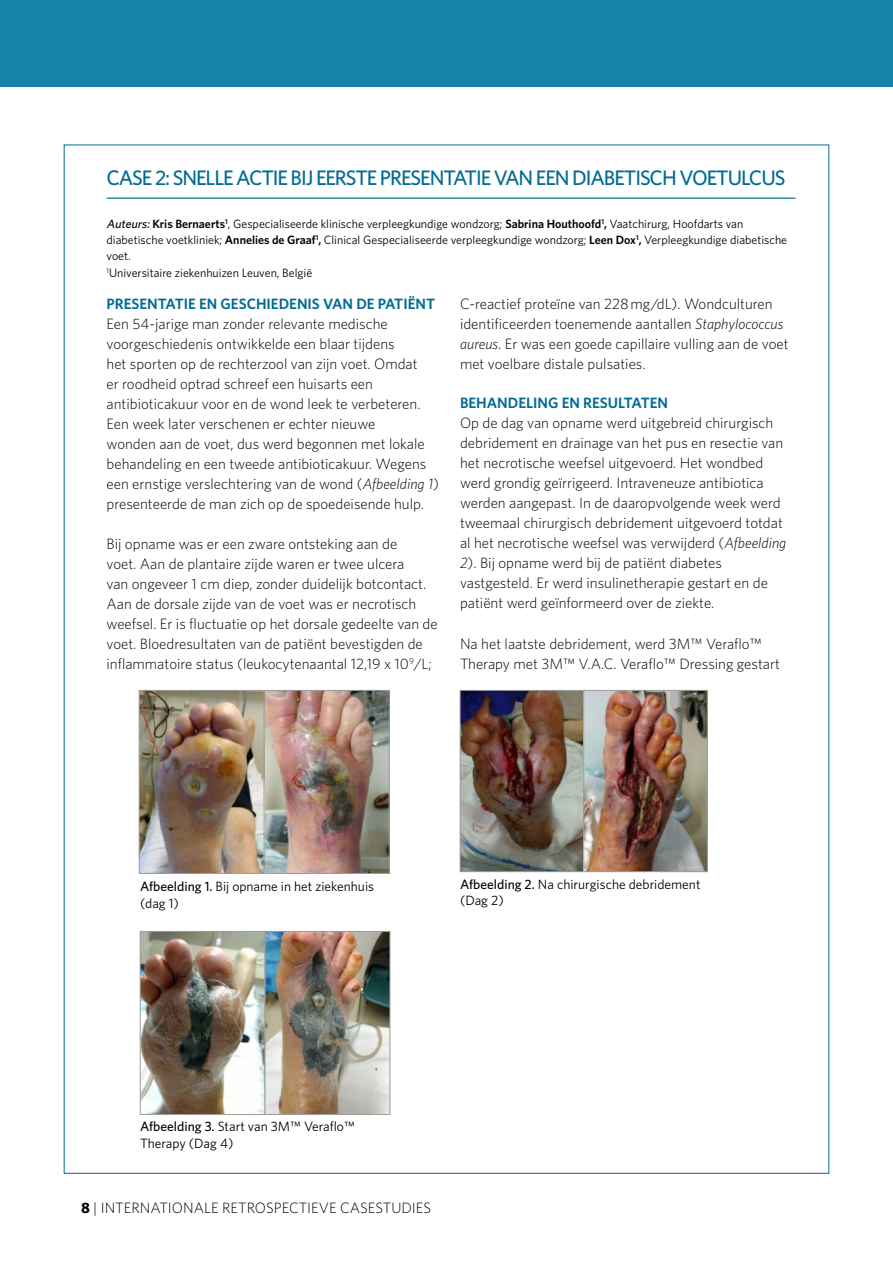
<style>
.page{position:relative;width:893px;height:1263px;background:#fff}
.page>*{position:absolute;margin:0;border:0;box-sizing:border-box;transform-origin:0 0}
.t1{font:500 21px "Whitney";letter-spacing:-.05em;color:#006b93}
.t2{font:300 15px/20px "Whitney";color:#000}
.t3{font:600 15px "Whitney";color:#006b93}
.t4{font:13.5px/16.2px "Whitney";color:#000}
.t5{font:12px/16.4px "Whitney";color:#000}
.s1{font-weight:500;font-style:italic}
.s2{font-weight:600}
.s3{font-style:italic}
.s4{font-weight:500}
.s5{font-weight:700}
</style>
<div class="page">
<div style="left:0;top:0;width:893px;height:87px;background:#1582a7"></div>
<img style="left:141px;top:692px;width:246px;height:179px">
<div style="left:264px;top:690px;width:125px;height:183px;border:1px solid #9d9d9c"></div>
<hr style="left:107px;top:198px;width:688px;height:1px;background:#006b93">
<div style="left:139px;top:690px;width:125px;height:183px;border:1px solid #9d9d9c"></div>
<img style="left:462px;top:692px;width:243px;height:178px">
<div style="left:460px;top:690px;width:124px;height:182px;border:1px solid #9d9d9c"></div>
<div style="left:584px;top:690px;width:123px;height:182px;border:1px solid #9d9d9c"></div>
<img style="left:142px;top:933px;width:246px;height:179px">
<div style="left:140px;top:931px;width:125px;height:183px;border:1px solid #9d9d9c"></div>
<div style="left:265px;top:931px;width:125px;height:183px;border:1px solid #9d9d9c"></div>
<h1 class="t1" style="left:107px;top:165px;width:681px">CASE 2: SNELLE ACTIE BIJ EERSTE PRESENTATIE VAN EEN DIABETISCH VOETULCUS</h1>
<p class="t5" style="left:107px;top:215px;width:682px"><span class="s1">Auteurs:</span><span class="s2">Kris Bernaerts</span><sup>1</sup>, Gespecialiseerde klinische verpleegkundige wondzorg; <span class="s2">Sabrina Houthoofd</span><sup>1</sup><span class="s2">,</span> Vaatchirurg, Hoofdarts van diabetische voetkliniek; <span class="s2">Annelies de Graaf</span><sup>1</sup><span class="s2">,</span> Clinical Gespecialiseerde verpleegkundige wondzorg; <span class="s2">Leen Dox</span><sup>1</sup><span class="s2">,</span> Verpleegkundige diabetische voet.<br><sup>1</sup>Universitaire ziekenhuizen Leuven, België</p>
<p class="t3" style="left:107px;top:295px;width:330px">PRESENTATIE EN GESCHIEDENIS VAN DE PATIËNT</p>
<p class="t2" style="left:107px;top:314px;width:334px">Een 54-jarige man zonder relevante medische voorgeschiedenis ontwikkelde een blaar tijdens<br>het sporten op de rechterzool van zijn voet. Omdat<br>er roodheid optrad schreef een huisarts een antibioticakuur voor en de wond leek te verbeteren.<br>Een week later verschenen er echter nieuwe<br>wonden aan de voet, dus werd begonnen met lokale behandeling en een tweede antibioticakuur. Wegens een ernstige verslechtering van de wond (<span class="s3">Afbeelding 1</span>) presenteerde de man zich op de spoedeisende hulp.</p>
<p class="t2" style="left:107px;top:533px;width:333px">Bij opname was er een zware ontsteking aan de<br>voet. Aan de plantaire zijde waren er twee ulcera<br>van ongeveer 1 cm diep, zonder duidelijk botcontact.<br>Aan de dorsale zijde van de voet was er necrotisch weefsel. Er is fluctuatie op het dorsale gedeelte van de voet. Bloedresultaten van de patiënt bevestigden de inflammatoire status (leukocytenaantal 12,19 x 10<sup>9</sup>/L;</p>
<p class="t2" style="left:460px;top:293px;width:330px">C-reactief proteïne van 228mg/dL). Wondculturen identificeerden toenemende aantallen <span class="s3">Staphylococcus aureus</span>. Er was een goede capillaire vulling aan de voet met voelbare distale pulsaties.</p>
<p class="t3" style="left:460px;top:393px;width:210px">BEHANDELING EN RESULTATEN</p>
<p class="t2" style="left:460px;top:412px;width:328px">Op de dag van opname werd uitgebreid chirurgisch debridement en drainage van het pus en resectie van het necrotische weefsel uitgevoerd. Het wondbed werd grondig geïrrigeerd. Intraveneuze antibiotica werden aangepast. In de daaropvolgende week werd tweemaal chirurgisch debridement uitgevoerd totdat al het necrotische weefsel was verwijderd (<span class="s3">Afbeelding 2</span>). Bij opname werd bij de patiënt diabetes vastgesteld. Er werd insulinetherapie gestart en de patiënt werd geïnformeerd over de ziekte.</p>
<p class="t2" style="left:460px;top:633px;width:322px">Na het laatste debridement, werd 3M™ Veraflo™<br>Therapy met 3M™ V.A.C. Veraflo™ Dressing gestart</p>
<p class="t4" style="left:140px;top:878px;width:235px"><span class="s4">Afbeelding 1.</span> Bij opname in het ziekenhuis (dag 1)</p>
<p class="t4" style="left:460px;top:876px;width:242px"><span class="s4">Afbeelding 2.</span> Na chirurgische debridement (Dag 2)</p>
<p class="t4" style="left:140px;top:1118px;width:216px"><span class="s4">Afbeelding 3.</span> Start van 3M™ Veraflo™<br>Therapy (Dag 4)</p>
<p class="t2" style="left:81px;top:1198px;width:352px"><span class="s5">8</span> | INTERNATIONALE RETROSPECTIEVE CASESTUDIES</p>
</div>
